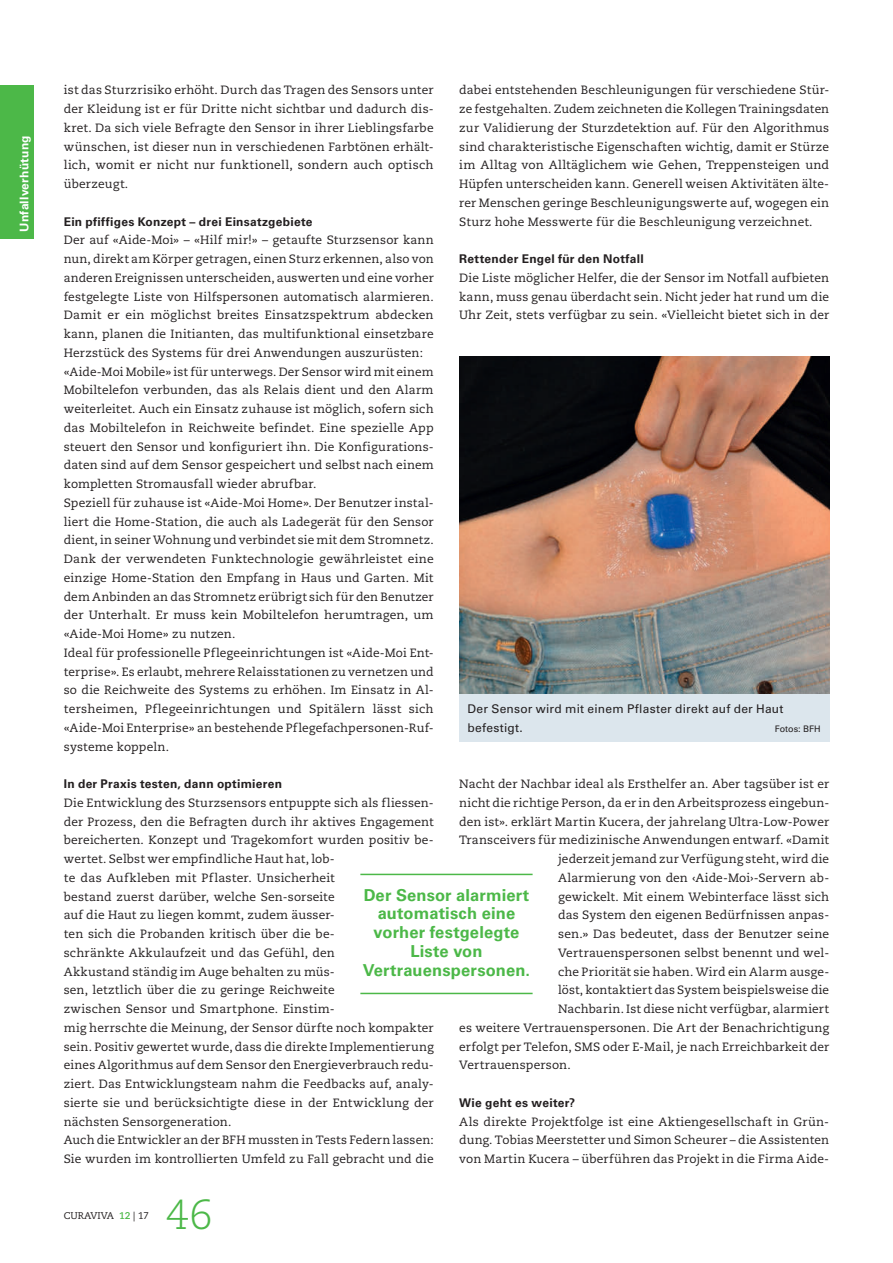
<style>
.page{position:relative;width:893px;height:1263px;background:#fff}
.page>*{position:absolute;margin:0;border:0;box-sizing:border-box;transform-origin:0 0}
.t1{font:300 42px "Caecilia LT Std";color:#4cb848}
.t2{font:700 16.5px/18.8px "Univers LT Std";letter-spacing:.01em;color:#4cb848;text-align:center}
.t3{font:12px/18.8px "Caecilia LT Std";letter-spacing:.01em;color:#231f20;text-align:justify}
.t4{font:700 12px "Univers LT Std";letter-spacing:.02em;color:#231f20}
.t5{font:12px/18.8px "Univers LT Std";letter-spacing:.02em;color:#231f20}
.t6{font:12px "Univers LT Std Bold 3";letter-spacing:.02em;color:#fff}
.t7{font:9.75px "Caecilia LT Std Roman 3";color:#231f20}
.t8{font:9px "Univers LT Std";color:#231f20}
.s1{font-family:"Caecilia LT Std";font-weight:700;color:#4cb848}
</style>
<div class="page">
<div style="left:0;top:85px;width:34px;height:153px;background:#4cb848"></div>
<hr style="left:360px;top:874px;width:173px;height:1px;background:#4cb848">
<hr style="left:360px;top:993px;width:173px;height:1px;background:#4cb848">
<img style="left:459px;top:357px;width:370px;height:337px">
<div style="left:459px;top:694px;width:370px;height:48px;background:#dce6ed"></div>
<p class="t6" style="left:17px;top:232px;width:98px;rotate:-90deg">Unfallverhütung</p>
<p class="t3" style="left:459px;top:81px;width:371px">dabei entstehenden Beschleunigungen für verschiedene Stür&shy;ze festgehalten. Zudem zeichneten die Kollegen Trainingsdaten zur Validierung der Sturzdetektion auf. Für den Algorithmus sind charakteristische Eigenschaften wichtig, damit er Stürze im Alltag von Alltäglichem wie Gehen, Treppensteigen und Hüpfen unterscheiden kann. Generell weisen Aktivitäten älte&shy;rer Menschen geringe Beschleunigungswerte auf, wogegen ein Sturz hohe Messwerte für die Beschleunigung verzeichnet.</p>
<p class="t4" style="left:459px;top:252px;width:186px">Rettender Engel für den Notfall</p>
<p class="t3" style="left:459px;top:269px;width:371px">Die Liste möglicher Helfer, die der Sensor im Notfall aufbieten kann, muss genau überdacht sein. Nicht jeder hat rund um die Uhr Zeit, stets verfügbar zu sein. «Vielleicht bietet sich in der</p>
<p class="t3" style="left:64px;top:81px;width:371px">ist das Sturzrisiko erhöht. Durch das Tragen des Sensors unter der Kleidung ist er für Dritte nicht sichtbar und dadurch dis&shy;kret. Da sich viele Befragte den Sensor in ihrer Lieblingsfarbe wünschen, ist dieser nun in verschiedenen Farbtönen erhält&shy;lich, womit er nicht nur funktionell, sondern auch optisch überzeugt.</p>
<p class="t4" style="left:64px;top:214px;width:250px">Ein pfiffiges Konzept – drei Einsatzgebiete</p>
<p class="t3" style="left:64px;top:231px;width:371px;text-align:left">Der auf «Aide-Moi» – «Hilf mir!» – getaufte Sturzsensor kann nun, direkt am Körper getragen, einen Sturz erkennen, also von anderen Ereignissen unterscheiden, auswerten und eine vorher festgelegte Liste von Hilfspersonen automatisch alarmieren.<br>Damit er ein möglichst breites Einsatzspektrum abdecken kann, planen die Initianten, das multifunktional einsetzbare Herzstück des Systems für drei Anwendungen auszurüsten: «Aide-Moi Mobile» ist für unterwegs. Der Sensor wird mit einem Mobiltelefon verbunden, das als Relais dient und den Alarm weiterleitet. Auch ein Einsatz zuhause ist möglich, sofern sich das Mobiltelefon in Reichweite befindet. Eine spezielle App steuert den Sensor und konfiguriert ihn. Die Konfigurations&shy;daten sind auf dem Sensor gespeichert und selbst nach einem kompletten Stromausfall wieder abrufbar.<br>Speziell für zuhause ist «Aide-Moi Home». Der Benutzer instal&shy;liert die Home-Station, die auch als Ladegerät für den Sensor dient, in seiner Wohnung und verbindet sie mit dem Stromnetz.<br>Dank der verwendeten Funktechnologie gewährleistet eine einzige Home-Station den Empfang in Haus und Garten. Mit dem Anbinden an das Stromnetz erübrigt sich für den Benutzer der Unterhalt. Er muss kein Mobiltelefon herumtragen, um «Aide-Moi Home» zu nutzen.<br>Ideal für professionelle Pflegeeinrichtungen ist «Aide-Moi Ent&shy;terprise». Es erlaubt, mehrere Relaisstationen zu vernetzen und so die Reichweite des Systems zu erhöhen. Im Einsatz in Al&shy;tersheimen, Pflegeeinrichtungen und Spitälern lässt sich «Aide-Moi Enterprise» an bestehende Pflegefachpersonen-Ruf&shy;systeme koppeln.</p>
<p class="t4" style="left:64px;top:777px;width:220px">In der Praxis testen, dann optimieren</p>
<p class="t3" style="left:64px;top:794px;width:371px;text-align:left">Die Entwicklung des Sturzsensors entpuppte sich als fliessen&shy;der Prozess, den die Befragten durch ihr aktives Engagement bereicherten. Konzept und Tragekomfort wurden positiv be&shy;wertet. Selbst wer empfindliche Haut hat, lob-<br>te das Aufkleben mit Pflaster. Unsicherheit<br>bestand zuerst darüber, welche Sen-sorseite<br>auf die Haut zu liegen kommt, zudem äusser-<br>ten sich die Probanden kritisch über die be-<br>schränkte Akkulaufzeit und das Gefühl, den<br>Akkustand ständig im Auge behalten zu müs-<br>sen, letztlich über die zu geringe Reichweite<br>zwischen Sensor und Smartphone. Einstim-<br>mig herrschte die Meinung, der Sensor dürfte noch kompakter sein. Positiv gewertet wurde, dass die direkte Implementierung eines Algorithmus auf dem Sensor den Energieverbrauch redu&shy;ziert. Das Entwicklungsteam nahm die Feedbacks auf, analy&shy;sierte sie und berücksichtigte diese in der Entwicklung der nächsten Sensorgeneration.<br>Auch die Entwickler an der BFH mussten in Tests Federn lassen:<br>Sie wurden im kontrollierten Umfeld zu Fall gebracht und die</p>
<p class="t5" style="left:468px;top:700px;width:317px">Der Sensor wird mit einem Pflaster direkt auf der Haut befestigt.</p>
<p class="t8" style="left:775px;top:723px;width:47px">Fotos: BFH</p>
<p class="t3" style="left:459px;top:775px;width:371px">Nacht der Nachbar ideal als Ersthelfer an. Aber tagsüber ist er</p>
<p class="t3" style="left:459px;top:794px;width:371px">nicht die richtige Person, da er in den Arbeitsprozess eingebun-</p>
<p class="t3" style="left:459px;top:812px;width:371px">den ist». erklärt Martin Kucera, der jahrelang Ultra-Low-Power</p>
<p class="t3" style="left:459px;top:831px;width:371px">Transceivers für medizinische Anwendungen entwarf. «Damit</p>
<p class="t3" style="left:558px;top:850px;width:273px">jederzeit jemand zur Verfügung steht, wird die</p>
<p class="t3" style="left:558px;top:869px;width:273px">Alarmierung von den ‹Aide-Moi›-Servern ab-</p>
<p class="t3" style="left:558px;top:887px;width:273px">gewickelt. Mit einem Webinterface lässt sich</p>
<p class="t3" style="left:558px;top:906px;width:273px">das System den eigenen Bedürfnissen anpas-</p>
<p class="t3" style="left:558px;top:925px;width:273px">sen.» Das bedeutet, dass der Benutzer seine</p>
<p class="t3" style="left:558px;top:944px;width:273px">Vertrauenspersonen selbst benennt und wel-</p>
<p class="t3" style="left:558px;top:962px;width:273px">che Priorität sie haben. Wird ein Alarm ausge-</p>
<p class="t3" style="left:558px;top:981px;width:273px">löst, kontaktiert das System beispielsweise die</p>
<p class="t3" style="left:558px;top:1000px;width:273px">Nachbarin. Ist diese nicht verfügbar, alarmiert</p>
<p class="t3" style="left:459px;top:1019px;width:371px">es weitere Vertrauenspersonen. Die Art der Benachrichtigung</p>
<p class="t3" style="left:459px;top:1037px;width:371px">erfolgt per Telefon, SMS oder E-Mail, je nach Erreichbarkeit der</p>
<p class="t3" style="left:459px;top:1056px;width:113px">Vertrauensperson.</p>
<p class="t4" style="left:459px;top:1096px;width:117px">Wie geht es weiter?</p>
<p class="t3" style="left:459px;top:1112px;width:371px">Als direkte Projektfolge ist eine Aktiengesellschaft in Grün&shy;dung. Tobias Meerstetter und Simon Scheurer – die Assistenten von Martin Kucera – überführen das Projekt in die Firma Aide-</p>
<h2 class="t2" style="left:363px;top:886px;width:169px">Der Sensor alarmiert automatisch eine vorher festgelegte<br>Liste von<br>Vertrauenspersonen.</h2>
<p class="t7" style="left:64px;top:1210px;width:87px">CURAVIVA <span class="s1">12</span> | 17</p>
<h1 class="t1" style="left:166px;top:1191px;width:49px">46</h1>
</div>
